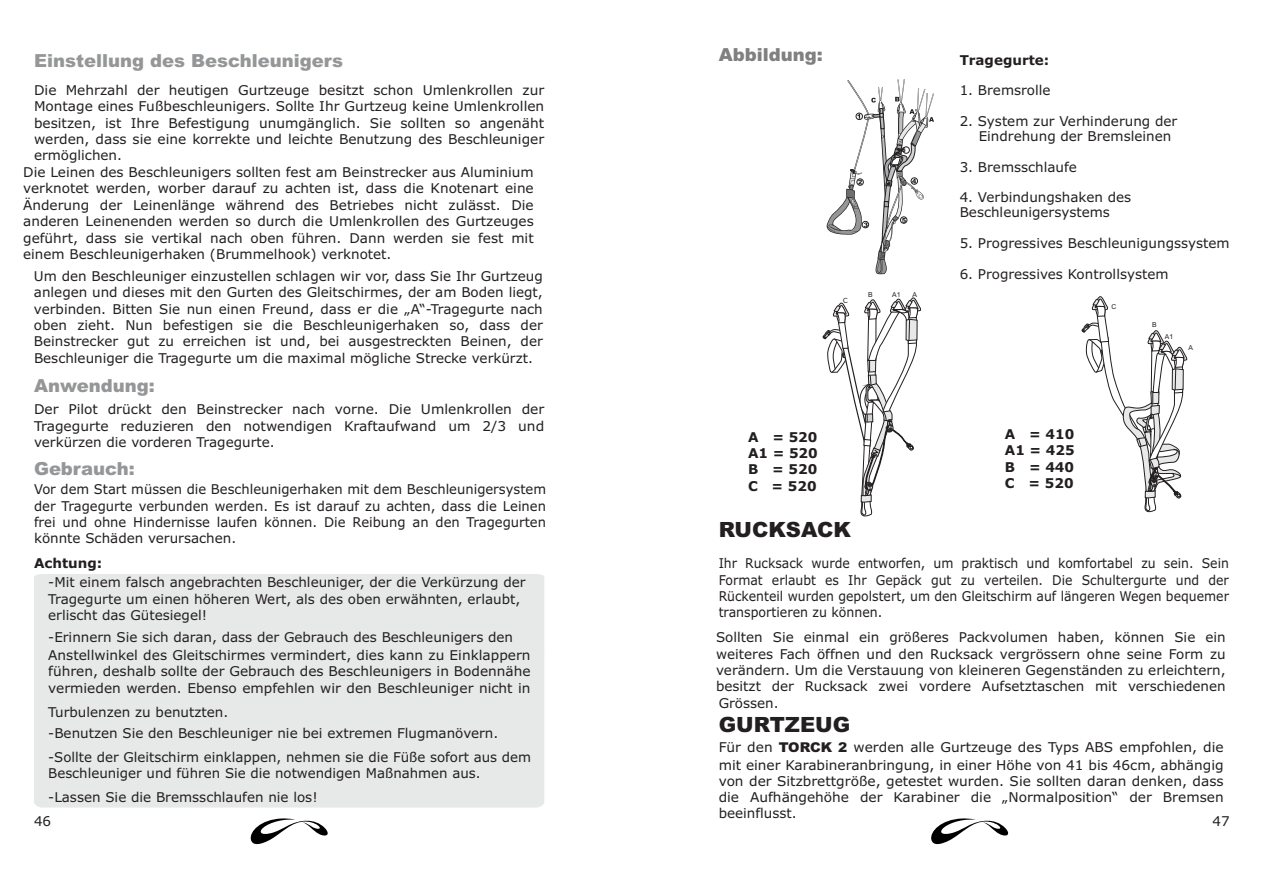
<style>
.page{position:relative;width:1263px;height:893px;background:#fff}
.page>*{position:absolute;margin:0;border:0;box-sizing:border-box;transform-origin:0 0}
.t1{font:900 21px "Arial";color:#231f20}
.t2{font:900 18px "Arial";color:#949698}
.t3{font:900 18px "Arial";color:#808080}
.t4{font:13.5px/16.4px "Verdana";color:#231f20;text-align:justify}
.t5{font:13.5px/16.4px "Verdana";color:#231f20;text-align:justify;scale:.92 1}
.t6{font:700 13.5px/16.4px "Verdana";color:#231f20;text-align:justify}
.t7{font:6.9px "Arial";color:#231f20}
.t8{font:900 6.3px "Arial";color:#231f20}
.s1{font-family:"Arial";font-weight:900}
</style>
<div class="page">
<div style="left:34px;top:574px;width:510px;height:73px;background:#e7e8e8"></div>
<svg style="left:250px;top:818px;width:78px;height:27px"></svg>
<div style="left:34px;top:647px;width:510px;height:161px;background:#e7e8e8"></div>
<svg style="left:931px;top:818px;width:78px;height:27px"></svg>
<svg style="left:1082px;top:296px;width:106px;height:217px"></svg>
<svg style="left:826px;top:79px;width:108px;height:195px"></svg>
<svg style="left:822px;top:297px;width:100px;height:220px"></svg>
<h2 class="t2" style="left:34px;top:54px;width:311px">Einstellung des Beschleunigers</h2>
<p class="t4" style="left:34px;top:83px;width:512px">Die Mehrzahl der heutigen Gurtzeuge besitzt schon Umlenkrollen zur</p>
<p class="t4" style="left:34px;top:99px;width:512px">Montage eines Fußbeschleunigers. Sollte Ihr Gurtzeug keine Umlenkrollen</p>
<p class="t4" style="left:34px;top:116px;width:512px">besitzen, ist Ihre Befestigung unumgänglich. Sie sollten so angenäht</p>
<p class="t4" style="left:34px;top:132px;width:512px">werden, dass sie eine korrekte und leichte Benutzung des Beschleuniger</p>
<p class="t4" style="left:34px;top:149px;width:90px">ermöglichen.</p>
<p class="t4" style="left:23px;top:165px;width:512px">Die Leinen des Beschleunigers sollten fest am Beinstrecker aus Aluminium</p>
<p class="t4" style="left:23px;top:181px;width:512px">verknotet werden, worber darauf zu achten ist, dass die Knotenart eine</p>
<p class="t4" style="left:23px;top:198px;width:512px">Änderung der Leinenlänge während des Betriebes nicht zulässt. Die</p>
<p class="t4" style="left:23px;top:214px;width:512px">anderen Leinenenden werden so durch die Umlenkrollen des Gurtzeuges</p>
<p class="t4" style="left:23px;top:231px;width:512px">geführt, dass sie vertikal nach oben führen. Dann werden sie fest mit</p>
<p class="t4" style="left:23px;top:247px;width:370px">einem Beschleunigerhaken (Brummelhook) verknotet.</p>
<p class="t4" style="left:34px;top:269px;width:510px">Um den Beschleuniger einzustellen schlagen wir vor, dass Sie Ihr Gurtzeug anlegen und dieses mit den Gurten des Gleitschirmes, der am Boden liegt, verbinden. Bitten Sie nun einen Freund, dass er die „A“-Tragegurte nach oben zieht. Nun befestigen sie die Beschleunigerhaken so, dass der Beinstrecker gut zu erreichen ist und, bei ausgestreckten Beinen, der Beschleuniger die Tragegurte um die maximal mögliche Strecke verkürzt.</p>
<h2 class="t2" style="left:34px;top:379px;width:122px">Anwendung:</h2>
<p class="t4" style="left:34px;top:402px;width:512px">Der Pilot drückt den Beinstrecker nach vorne. Die Umlenkrollen der Tragegurte reduzieren den notwendigen Kraftaufwand um 2/3 und verkürzen die vorderen Tragegurte.</p>
<h2 class="t2" style="left:34px;top:462px;width:102px">Gebrauch:</h2>
<p class="t4" style="left:34px;top:482px;width:514px">Vor dem Start müssen die Beschleunigerhaken mit dem Beschleunigersystem der Tragegurte verbunden werden. Es ist darauf zu achten, dass die Leinen frei und ohne Hindernisse laufen können. Die Reibung an den Tragegurten könnte Schäden verursachen.</p>
<p class="t6" style="left:34px;top:556px;width:70px">Achtung:</p>
<p class="t4" style="left:48px;top:575px;width:479px;text-align:left">-Mit einem falsch angebrachten Beschleuniger, der die Verkürzung der<br>Tragegurte um einen höheren Wert, als des oben erwähnten, erlaubt, erlischt das Gütesiegel!</p>
<p class="t4" style="left:48px;top:630px;width:466px">-Erinnern Sie sich daran, dass der Gebrauch des Beschleunigers den</p>
<p class="t4" style="left:48px;top:648px;width:484px">Anstellwinkel des Gleitschirmes vermindert, dies kann zu Einklappern führen, deshalb sollte der Gebrauch des Beschleunigers in Bodennähe vermieden werden. Ebenso empfehlen wir den Beschleuniger nicht in</p>
<p class="t4" style="left:48px;top:702px;width:452px;line-height:21.3px">Turbulenzen zu benutzten.<br>-Benutzen Sie den Beschleuniger nie bei extremen Flugmanövern.</p>
<p class="t4" style="left:48px;top:750px;width:484px">-Sollte der Gleitschirm einklappen, nehmen sie die Füße sofort aus dem<br>Beschleuniger und führen Sie die notwendigen Maßnahmen aus.</p>
<p class="t4" style="left:48px;top:790px;width:271px">-Lassen Sie die Bremsschlaufen nie los!</p>
<p class="t4" style="left:34px;top:814px;width:19px">46</p>
<h2 class="t3" style="left:719px;top:48px;width:106px">Abbildung:</h2>
<p class="t6" style="left:748px;top:430px;width:71px">A = 520<br>A1 = 520<br>B = 520<br>C = 520</p>
<p class="t8" style="left:901px;top:148px;width:6px">6</p>
<p class="t7" style="left:868px;top:292px;width:6px">B</p>
<p class="t7" style="left:892px;top:292px;width:10px">A1</p>
<p class="t7" style="left:912px;top:292px;width:6px">A</p>
<p class="t6" style="left:960px;top:53px;width:91px">Tragegurte:</p>
<p class="t4" style="left:960px;top:83px;width:92px">1. Bremsrolle</p>
<p class="t4" style="left:979px;top:114px;width:200px;line-height:15.3px;text-indent:-19px">2. System zur Verhinderung der<br>Eindrehung der Bremsleinen</p>
<p class="t4" style="left:960px;top:160px;width:119px">3. Bremsschlaufe</p>
<p class="t4" style="left:960px;top:191px;width:173px;line-height:15.3px">4. Verbindungshaken des<br>Beschleunigersystems</p>
<p class="t4" style="left:960px;top:236px;width:271px">5. Progressives Beschleunigungssystem</p>
<p class="t4" style="left:960px;top:267px;width:210px">6. Progressives Kontrollsystem</p>
<p class="t6" style="left:1005px;top:427px;width:71px">A = 410<br>A1 = 425<br>B = 440<br>C = 520</p>
<p class="t7" style="left:1111px;top:304px;width:6px">C</p>
<p class="t7" style="left:1152px;top:322px;width:6px">B</p>
<p class="t7" style="left:1165px;top:334px;width:10px">A1</p>
<p class="t7" style="left:1188px;top:345px;width:6px">A</p>
<h1 class="t1" style="left:719px;top:522px;width:134px">RUCKSACK</h1>
<p class="t5" style="left:719px;top:556px;width:556px">Ihr Rucksack wurde entworfen, um praktisch und komfortabel zu sein. Sein Format erlaubt es Ihr Gepäck gut zu verteilen. Die Schultergurte und der Rückenteil wurden gepolstert, um den Gleitschirm auf längeren Wegen bequemer transportieren zu können.</p>
<p class="t4" style="left:716px;top:630px;width:511px">Sollten Sie einmal ein größeres Packvolumen haben, können Sie ein weiteres Fach öffnen und den Rucksack vergrössern ohne seine Form zu verändern. Um die Verstauung von kleineren Gegenständen zu erleichtern, besitzt der Rucksack zwei vordere Aufsetztaschen mit verschiedenen Grössen.</p>
<h1 class="t1" style="left:719px;top:717px;width:133px">GURTZEUG</h1>
<p class="t4" style="left:719px;top:739px;width:506px;line-height:17.7px">Für den <span class="s1">TORCK 2</span> werden alle Gurtzeuge des Typs ABS empfohlen, die mit einer Karabineranbringung, in einer Höhe von 41 bis 46cm, abhängig</p>
<p class="t4" style="left:719px;top:774px;width:506px;line-height:15.9px">von der Sitzbrettgröße, getestet wurden. Sie sollten daran denken, dass die Aufhängehöhe der Karabiner die „Normalposition“ der Bremsen beeinflusst.</p>
<p class="t4" style="left:1213px;top:814px;width:19px">47</p>
</div>
